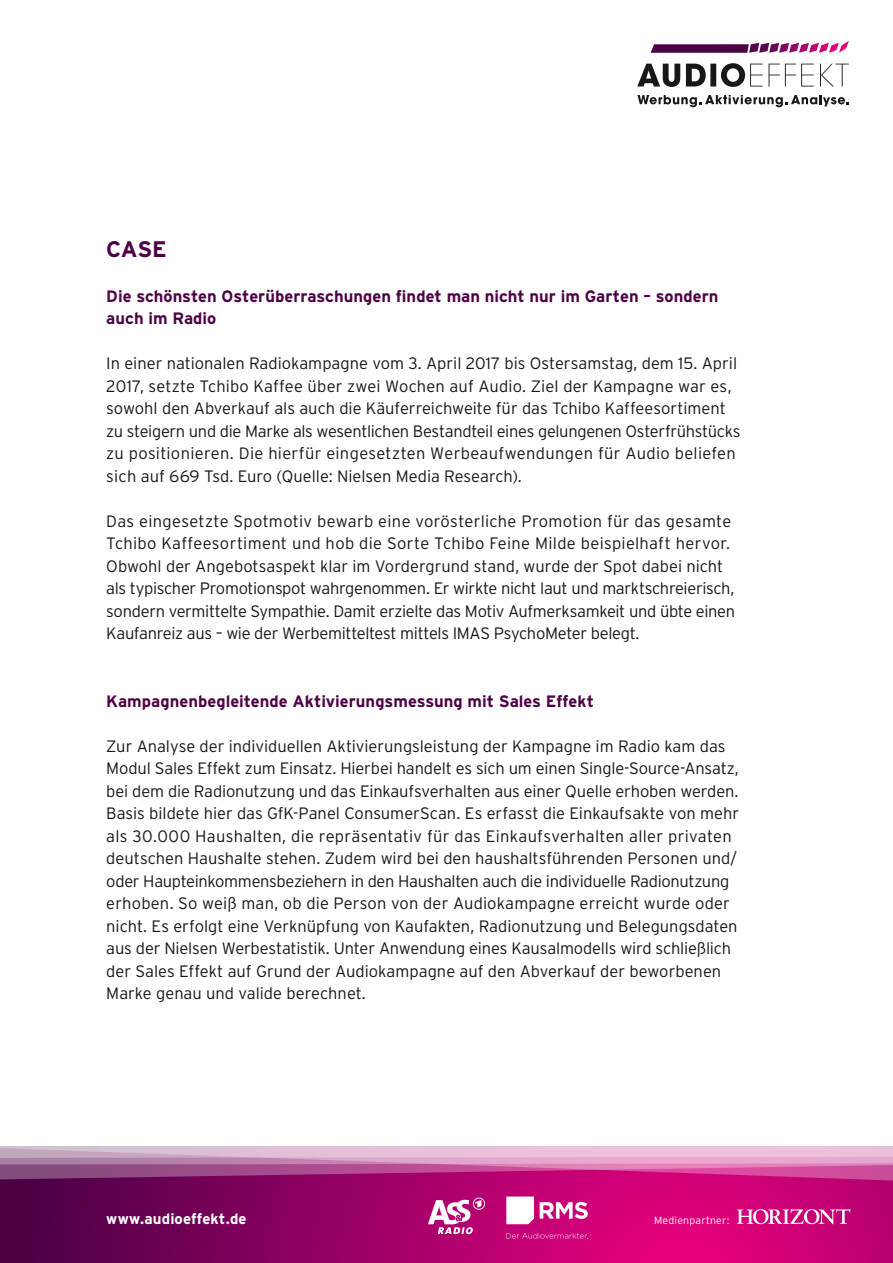
<style>
.page{position:relative;width:893px;height:1263px;background:#fff}
.page>*{position:absolute;margin:0;border:0;box-sizing:border-box;transform-origin:0 0}
.Subhead_1{font:700 22.5px "Interstate";color:#4d0045}
.Fließtext{font:300 16.5px/22.5px "Interstate";letter-spacing:-.005em;color:#181716}
.Fließtext-2{font:700 16.5px/22.5px "Interstate";color:#4d0045}
.t1{font:700 15px "Interstate";letter-spacing:.01em;color:#fff}
.t2{font:300 10.5px "Interstate";letter-spacing:.02em;color:#fff}
</style>
<div class="page">
<svg style="left:0;top:1188px;width:893px;height:75px;background:#a00066"></svg>
<svg style="left:0;top:1164px;width:893px;height:24px;background:#ac267c"></svg>
<svg style="left:0;top:1146px;width:893px;height:18px;background:#ddaecd"></svg>
<svg style="left:651px;top:41px;width:198px;height:12px"></svg>
<svg style="left:637px;top:63px;width:212px;height:24px"></svg>
<svg style="left:637px;top:95px;width:212px;height:12px"></svg>
<svg style="left:428px;top:1197px;width:57px;height:37px"></svg>
<svg style="left:506px;top:1196px;width:28px;height:28px"></svg>
<svg style="left:540px;top:1202px;width:48px;height:17px"></svg>
<svg style="left:506px;top:1233px;width:82px;height:6px"></svg>
<svg style="left:737px;top:1209px;width:113px;height:15px"></svg>
<p class="Subhead_1" style="left:106px;top:235px;width:62px">CASE</p>
<p class="Fließtext-2" style="left:106px;top:284px;width:614px">Die schönsten Osterüberraschungen findet man nicht nur im Garten – sondern auch im Radio</p>
<p class="Fließtext" style="left:106px;top:352px;width:636px">In einer nationalen Radiokampagne vom 3. April 2017 bis Ostersamstag, dem 15. April 2017, setzte Tchibo Kaffee über zwei Wochen auf Audio. Ziel der Kampagne war es, sowohl den Abverkauf als auch die Käuferreichweite für das Tchibo Kaffeesortiment zu steigern und die Marke als wesentlichen Bestandteil eines gelungenen Osterfrühstücks zu positionieren. Die hierfür eingesetzten Werbeaufwendungen für Audio beliefen sich auf 669 Tsd. Euro (Quelle: Nielsen Media Research).</p>
<p class="Fließtext" style="left:106px;top:509px;width:630px">Das eingesetzte Spotmotiv bewarb eine vorösterliche Promotion für das gesamte Tchibo Kaffeesortiment und hob die Sorte Tchibo Feine Milde beispielhaft hervor.<br>Obwohl der Angebotsaspekt klar im Vordergrund stand, wurde der Spot dabei nicht als typischer Promotionspot wahrgenommen. Er wirkte nicht laut und marktschreierisch, sondern vermittelte Sympathie. Damit erzielte das Motiv Aufmerksamkeit und übte einen Kaufanreiz aus – wie der Werbemitteltest mittels IMAS PsychoMeter belegt.</p>
<p class="Fließtext-2" style="left:106px;top:689px;width:489px">Kampagnenbegleitende Aktivierungsmessung mit Sales Effekt</p>
<p class="Fließtext" style="left:106px;top:734px;width:634px">Zur Analyse der individuellen Aktivierungsleistung der Kampagne im Radio kam das Modul Sales Effekt zum Einsatz. Hierbei handelt es sich um einen Single-Source-Ansatz, bei dem die Radionutzung und das Einkaufsverhalten aus einer Quelle erhoben werden.<br>Basis bildete hier das GfK-Panel ConsumerScan. Es erfasst die Einkaufsakte von mehr als 30.000 Haushalten, die repräsentativ für das Einkaufsverhalten aller privaten deutschen Haushalte stehen. Zudem wird bei den haushaltsführenden Personen und/ oder Haupteinkommensbeziehern in den Haushalten auch die individuelle Radionutzung erhoben. So weiß man, ob die Person von der Audiokampagne erreicht wurde oder nicht. Es erfolgt eine Verknüpfung von Kaufakten, Radionutzung und Belegungsdaten aus der Nielsen Werbestatistik. Unter Anwendung eines Kausalmodells wird schließlich der Sales Effekt auf Grund der Audiokampagne auf den Abverkauf der beworbenen Marke genau und valide berechnet.</p>
<p class="t1" style="left:106px;top:1209px;width:142px">www.audioeffekt.de</p>
<p class="t2" style="left:654px;top:1214px;width:77px">Medienpartner:</p>
</div>
